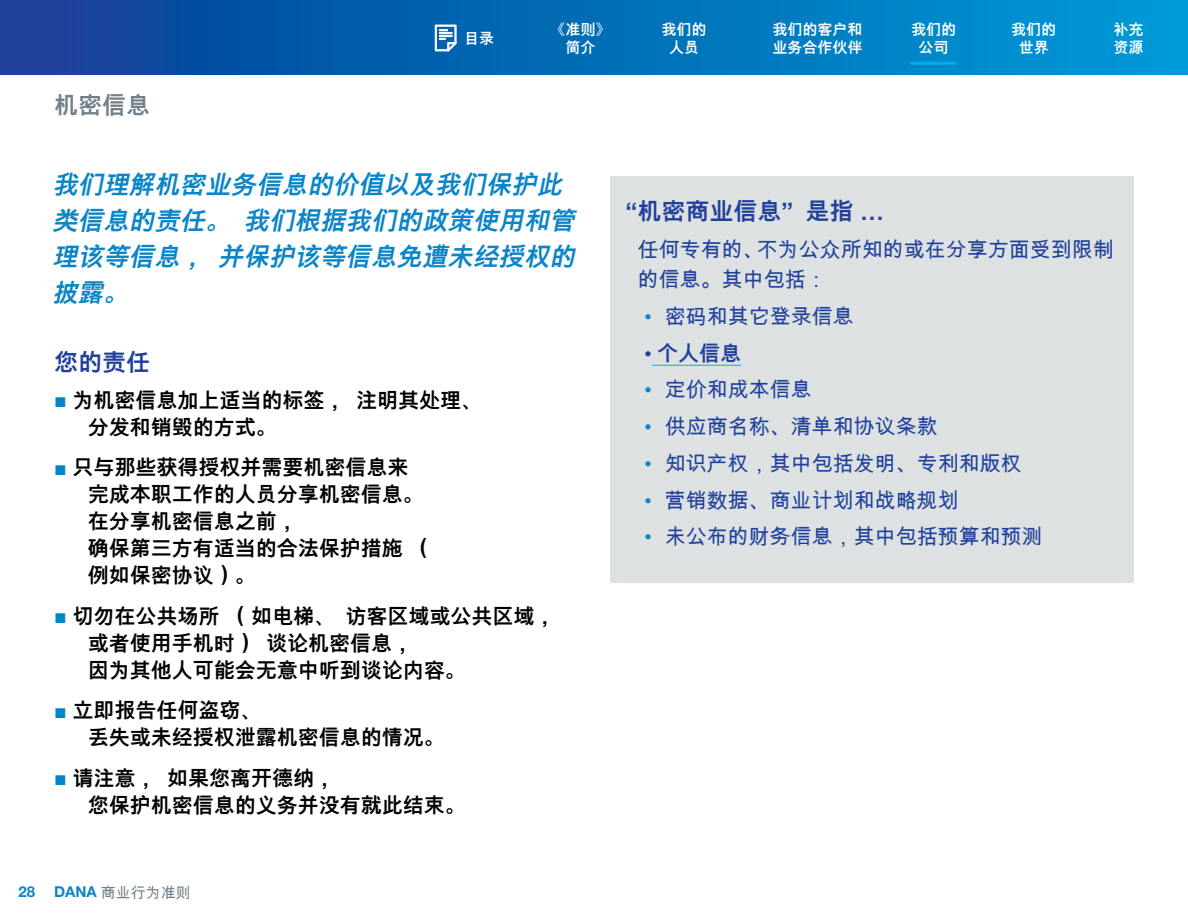
<style>
.page{position:relative;width:1188px;height:918px;background:#fff}
.page>*{position:absolute;margin:0;border:0;box-sizing:border-box;transform-origin:0 0}
.t1{font:italic 700 25.5px/36px "Arial Unicode MS";color:#0b85c8}
.t2{font:700 24px "Arial Unicode MS";color:#20419b}
.t3{font:700 24px "Arial Unicode MS";color:#72808a}
.t4{font:700 21px/27px "Arial Unicode MS";color:#000}
.t5{font:21px/30px "Arial Unicode MS";color:#20419b}
.t6{font:700 21px "Arial Unicode MS";color:#20419b}
.t7{font:700 15px/18px "Arial Unicode MS";color:#fff;text-align:center}
.t8{font:700 15px "Helvetica Neue LT Pro";color:#0b85c8}
.s1{font-family:"Arial";font-weight:400;color:#0085ca}
.s2{color:#0b85c8}
.s3{font-weight:400}
.s4{font-family:"Arial Unicode MS";font-weight:400;color:#72808a}
</style>
<div class="page">
<svg style="left:0;top:0;width:1188px;height:75px;background:#036cb6"></svg>
<svg style="left:435px;top:24px;width:22px;height:28px"></svg>
<hr style="left:910px;top:62px;width:46px;height:3px;background:#00aeef">
<div style="left:611px;top:176px;width:523px;height:69px;background:#dde1e2"></div>
<div style="left:611px;top:229px;width:523px;height:96px;background:#dde1e2"></div>
<div style="left:611px;top:295px;width:523px;height:67px;background:#dde1e2"></div>
<div style="left:611px;top:332px;width:523px;height:67px;background:#dde1e2"></div>
<hr style="left:652px;top:365px;width:89px;height:1px;background:#00aeef">
<div style="left:611px;top:369px;width:523px;height:66px;background:#dde1e2"></div>
<div style="left:611px;top:406px;width:523px;height:66px;background:#dde1e2"></div>
<div style="left:611px;top:442px;width:523px;height:67px;background:#dde1e2"></div>
<div style="left:611px;top:479px;width:523px;height:67px;background:#dde1e2"></div>
<div style="left:611px;top:516px;width:523px;height:66px;background:#dde1e2"></div>
<p class="t3" style="left:54px;top:88px;width:97px">机密信息</p>
<p class="t7" style="left:464px;top:30px;width:31px">目录</p>
<p class="t7" style="left:551px;top:21px;width:61px">《准则》简介</p>
<p class="t1" style="left:52px;top:168px;width:532px">我们理解机密业务信息的价值以及我们保护此类信息的责任。我们根据我们的政策使用和管理该等信息，并保护该等信息免遭未经授权的披露。</p>
<p class="t2" style="left:54px;top:345px;width:97px">您的责任</p>
<p class="t4" style="left:88px;top:388px;width:396px;text-indent:-34px"><span class="s1">■</span> 为机密信息加上适当的标签，注明其处理、分发和销毁的方式。</p>
<p class="t4" style="left:88px;top:455px;width:348px;text-indent:-34px"><span class="s1">■</span> 只与那些获得授权并需要机密信息来完成本职工作的人员分享机密信息。在分享机密信息之前，<br>确保第三方有适当的合法保护措施（例如保密协议）。</p>
<p class="t4" style="left:88px;top:604px;width:469px;text-indent:-34px"><span class="s1">■</span> 切勿在公共场所（如电梯、访客区域或公共区域，或者使用手机时）谈论机密信息，<br>因为其他人可能会无意中听到谈论内容。</p>
<p class="t4" style="left:88px;top:698px;width:359px;text-indent:-34px"><span class="s1">■</span> 立即报告任何盗窃、<br>丢失或未经授权泄露机密信息的情况。</p>
<p class="t4" style="left:88px;top:766px;width:380px;text-indent:-34px"><span class="s1">■</span> 请注意，如果您离开德纳，<br>您保护机密信息的义务并没有就此结束。</p>
<p class="t7" style="left:662px;top:21px;width:46px">我们的人员</p>
<p class="t7" style="left:772px;top:21px;width:91px;text-align:left">我们的客户和业务合作伙伴</p>
<p class="t7" style="left:911px;top:21px;width:46px">我们的公司</p>
<p class="t7" style="left:1011px;top:21px;width:46px">我们的世界</p>
<p class="t7" style="left:1114px;top:21px;width:31px;text-align:left">补充资源</p>
<p class="t2" style="left:625px;top:194px;width:260px">“机密商业信息” 是指 …</p>
<p class="t5" style="left:638px;top:234px;width:477px">任何专有的、不为公众所知的或在分享方面受到限制的信息。其中包括：</p>
<p class="t5" style="left:645px;top:301px;width:211px"><span class="s2">•</span> 密码和其它登录信息</p>
<p class="t6" style="left:645px;top:338px;width:98px"><span class="s3">•</span> 个人信息</p>
<p class="t5" style="left:645px;top:375px;width:169px"><span class="s2">•</span> 定价和成本信息</p>
<p class="t5" style="left:645px;top:411px;width:295px"><span class="s2">•</span> 供应商名称、清单和协议条款</p>
<p class="t5" style="left:645px;top:448px;width:379px"><span class="s2">•</span> 知识产权，其中包括发明、专利和版权</p>
<p class="t5" style="left:645px;top:485px;width:316px"><span class="s2">•</span> 营销数据、商业计划和战略规划</p>
<p class="t5" style="left:645px;top:522px;width:400px"><span class="s2">•</span> 未公布的财务信息，其中包括预算和预测</p>
<p class="t8" style="left:19px;top:883px;width:174px">28 DANA <span class="s4">商业行为准则</span></p>
</div>
